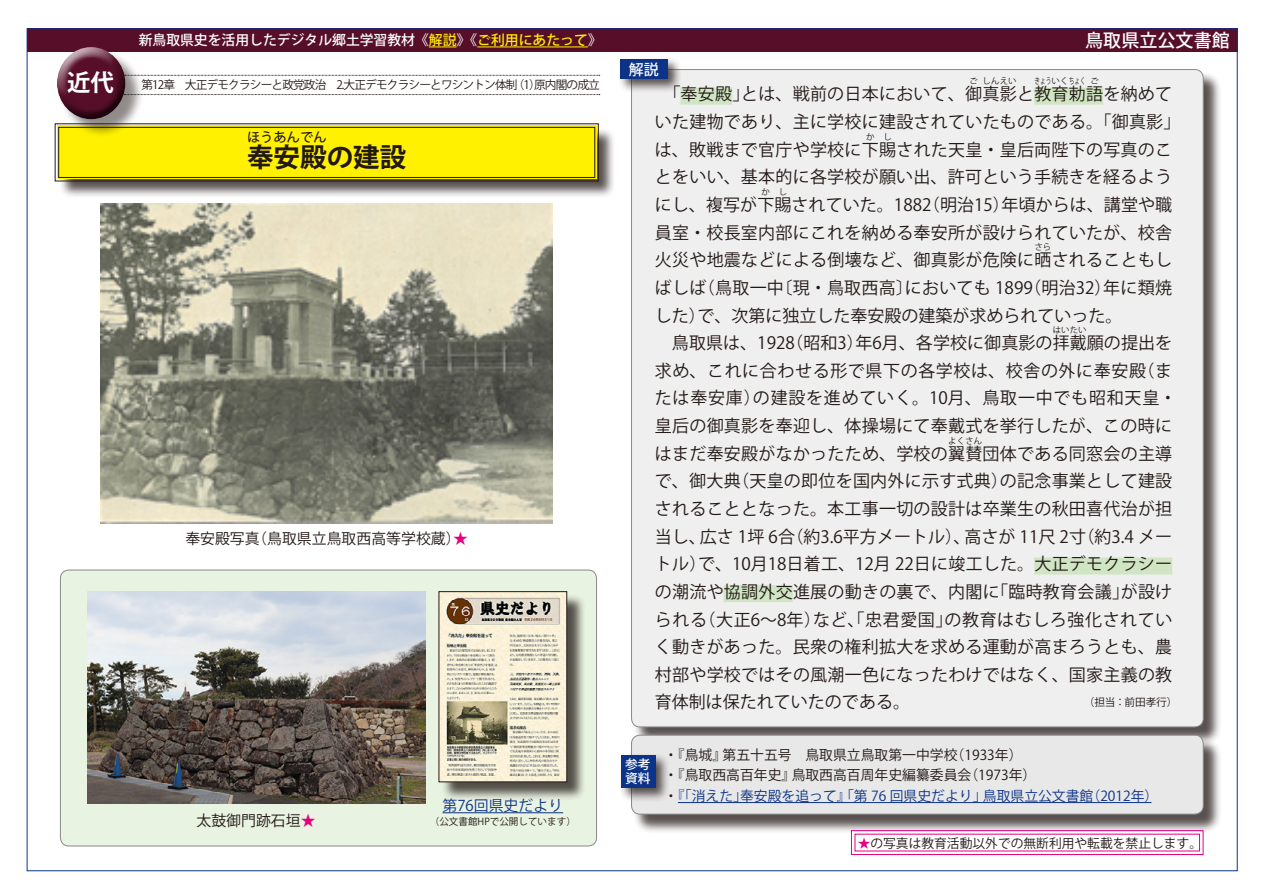
<style>
.page{position:relative;width:1263px;height:893px;background:#fff}
.page>*{position:absolute;margin:0;border:0;box-sizing:border-box;transform-origin:0 0}
.t1{font:700 26.55px "Koz Go Pro";color:#221815}
.t2{font:700 23.4px "Koz Go Pr 6 N";color:#fff}
.t3{font:500 18px "Koz Go Pro";color:#fff}
.t4{font:16.95px/27.6px "Koz Go Pro";letter-spacing:.015em;color:#221815}
.t5{font:16.95px/27.6px "Koz Go Pro";letter-spacing:.035em;color:#221815}
.t6{font:14.85px "Koz Go Pro";color:#221815}
.t7{font:14.85px "Koz Go Pro";color:#0c3388}
.t8{font:500 14.85px "Koz Go Pro";color:#fff}
.t9{font:13.8px "Koz Go Pro";color:#221815}
.t10{font:13.8px "Koz Go Pro";color:#0c3388}
.t11{font:500 13.8px "Koz Go Pro";color:#fff}
.t12{font:700 13.35px "Koz Go Pro";color:#221815}
.t13{font:12.75px "Koz Go Pro";color:#221815}
.t14{font:500 12.75px/13.8px "Koz Go Pro";color:#fff}
.t15{font:11.7px "Koz Go Pro";letter-spacing:-.075em;color:#221815}
.t16{font:10.65px "Koz Go Pro";color:#221815}
.t17{font:9.6px "Koz Go Pro";color:#221815}
.t18{font:8.55px "Koz Go Pro";letter-spacing:.005em;color:#221815}
.t19{font:8.55px "Koz Go Pro";letter-spacing:.005em;color:#221815;scale:.67 1}
.s1{color:#fff100}
.s2{color:#e4007f}
.s3{color:#221815}
</style>
<div class="page">
<div style="left:27px;top:29px;width:1210px;height:23px;background:#570e29"></div>
<svg style="left:144px;top:75px;width:456px;height:1px"></svg>
<svg style="left:144px;top:94px;width:456px;height:1px"></svg>
<img style="left:101px;top:203px;width:452px;height:320px">
<div style="left:633px;top:71px;width:590px;height:675px;background:#221815;opacity:.75"></div>
<div style="left:631px;top:70px;width:572px;height:657px;background:#efefef;border-radius:9px"></div>
<div style="left:59px;top:127px;width:556px;height:71px;background:#221815;opacity:.75"></div>
<svg style="left:54px;top:123px;width:545px;height:59px;background:#efe209"></svg>
<div style="left:58px;top:127px;width:537px;height:51px;border:1px solid #221815"></div>
<div style="left:680px;top:88px;width:52px;height:17px;background:#d0e5c3"></div>
<div style="left:1034px;top:88px;width:69px;height:17px;background:#d0e5c3"></div>
<div style="left:1034px;top:557px;width:138px;height:17px;background:#d0e5c3"></div>
<div style="left:724px;top:585px;width:69px;height:17px;background:#d0e5c3"></div>
<div style="left:633px;top:737px;width:590px;height:96px;background:#221815;opacity:.75"></div>
<div style="left:631px;top:735px;width:572px;height:79px;background:#e8e8e8;border-radius:9px"></div>
<div style="left:631px;top:735px;width:572px;height:79px;border:1px solid #898989;border-radius:9px"></div>
<div style="left:59px;top:49px;width:85px;height:89px;background:#221815;opacity:.5"></div>
<div style="left:46px;top:37px;width:82px;height:70px;background:#fff;opacity:.75"></div>
<div style="left:54px;top:57px;width:82px;height:64px;background:#221815;opacity:.75"></div>
<hr style="left:678px;top:802px;width:473px;height:1px;background:#0c3388">
<div style="left:60px;top:570px;width:536px;height:276px;background:#e9f3e2;border-radius:9px"></div>
<div style="left:60px;top:570px;width:537px;height:276px;border:1px solid #898989;border-radius:9px"></div>
<div style="left:617px;top:57px;width:65px;height:36px;background:#221815;opacity:.75"></div>
<div style="left:620px;top:59px;width:47px;height:20px;background:#0c3388"></div>
<div style="left:618px;top:752px;width:52px;height:51px;background:#221815;opacity:.75"></div>
<div style="left:621px;top:755px;width:35px;height:33px;background:#0c3388"></div>
<svg style="left:429px;top:47px;width:28px;height:1px"></svg>
<hr style="left:477px;top:47px;width:111px;height:1px;background:#fff100">
<svg style="left:851px;top:830px;width:353px;height:25px"></svg>
<hr style="left:443px;top:812px;width:120px;height:1px;background:#0c3388">
<div style="left:441px;top:594px;width:145px;height:207px;background:#221815;opacity:.75"></div>
<img style="left:441px;top:593px;width:124px;height:187px">
<div style="left:439px;top:591px;width:128px;height:191px;border:1px solid #221815"></div>
<img style="left:87px;top:591px;width:338px;height:213px">
<h2 class="t2" style="left:67px;top:69px;width:48px">近代</h2>
<p class="t11" style="left:139px;top:31px;width:464px">新鳥取県史を活用したデジタル郷土学習教材《<span class="s1">解説</span>》《<span class="s1">ご利用にあたって</span>》</p>
<p class="t3" style="left:1085px;top:28px;width:146px">鳥取県立公文書館</p>
<p class="t8" style="left:629px;top:60px;width:31px">解説</p>
<p class="t15" style="left:141px;top:77px;width:378px">第12章　大正デモクラシーと政党政治　2.大正デモクラシーとワシントン体制</p>
<p class="t18" style="left:969px;top:76px;width:10px">ご</p>
<p class="t18" style="left:982px;top:76px;width:36px">しんえい</p>
<p class="t19" style="left:1034px;top:76px;width:78px">きょういくちょく</p>
<p class="t18" style="left:1090px;top:76px;width:10px">ご</p>
<p class="t4" style="left:655px;top:108px;width:527px">いた建物であり、主に学校に建設されていたものである。「御真影「は、敗戦まで官庁や学校に下賜された天皇・皇后両陛下の写真のこ</p>
<p class="t15" style="left:513px;top:77px;width:30px">）1（</p>
<p class="t15" style="left:534px;top:77px;width:67px">原内閣の成立</p>
<p class="t4" style="left:655px;top:81px;width:96px">　「奉安殿」</p>
<p class="t4" style="left:741px;top:81px;width:432px">とは、戦前の日本において、御真影と教育勅語を納めて</p>
<p class="t12" style="left:247px;top:129px;width:81px">ほうあんでん</p>
<p class="t18" style="left:866px;top:131px;width:27px">か し</p>
<p class="t4" style="left:655px;top:164px;width:519px">とをいい、基本的に各学校が願い出、許可という手続きを経るようにし、複写が下賜されていた。1882</p>
<h1 class="t1" style="left:247px;top:141px;width:161px">奉安殿の建設</h1>
<p class="t18" style="left:762px;top:186px;width:27px">か し</p>
<p class="t4" style="left:1001px;top:191px;width:172px">年頃からは、講堂や職</p>
<p class="t4" style="left:655px;top:191px;width:519px;text-indent:268px">（明治15）<br>員室・校長室内部にこれを納める奉安所が設けられていたが、校舎火災や地震などによる倒壊など、御真影が危険に晒されることもし</p>
<p class="t18" style="left:1034px;top:242px;width:19px">さら</p>
<p class="t4" style="left:655px;top:274px;width:53px">ばしば</p>
<p class="t4" style="left:655px;top:302px;width:469px">したで）、次第に独立した奉安殿の建築が求められていった。</p>
<p class="t4" style="left:786px;top:330px;width:387px">（昭和 年）3 月6 、各学校に御真影の拝戴願の提出を</p>
<p class="t4" style="left:775px;top:274px;width:139px">〔現・鳥取西高〕</p>
<p class="t4" style="left:698px;top:274px;width:88px">（鳥取一中</p>
<p class="t4" style="left:1103px;top:274px;width:70px">年に類焼</p>
<p class="t4" style="left:1024px;top:274px;width:89px">（明治32）</p>
<p class="t4" style="left:905px;top:274px;width:129px">においても 1899</p>
<p class="t18" style="left:1053px;top:324px;width:36px">はいたい</p>
<p class="t4" style="left:655px;top:330px;width:141px">　鳥取県は、1928</p>
<p class="t6" style="left:252px;top:529px;width:217px">（鳥取県立鳥取西高等学校蔵 <span class="s2">★</span>(</p>
<p class="t6" style="left:185px;top:529px;width:76px">奉安殿写真</p>
<p class="t6" style="left:197px;top:811px;width:121px">太鼓御門跡石垣<span class="s2">★</span></p>
<p class="t7" style="left:443px;top:795px;width:122px">第76回県史だより</p>
<p class="t17" style="left:430px;top:815px;width:148px">（公文書館HPで公開しています(</p>
<p class="t5" style="left:753px;top:357px;width:425px;text-indent:-98px">求め、これに合わせる形で県下の各学校は、校舎の外に奉安殿<br>の建設を進めていく。10月、鳥取一中でも昭和天皇・</p>
<p class="t4" style="left:1137px;top:357px;width:36px">（ま</p>
<p class="t4" style="left:655px;top:385px;width:519px">たは奉安庫）<br>皇后の御真影を奉迎し、体操場にて奉戴式を挙行したが、この時にはまだ奉安殿がなかったため、学校の翼賛団体である同窓会の主導</p>
<p class="t18" style="left:948px;top:435px;width:36px">よくさん</p>
<p class="t4" style="left:655px;top:468px;width:87px">で、御大典</p>
<p class="t4" style="left:655px;top:495px;width:519px">されることとなった。本工事一切の設計は卒業生の秋田喜代治が担</p>
<p class="t4" style="left:964px;top:523px;width:209px">高さが 11尺 （寸2 約3.4 メー</p>
<p class="t4" style="left:732px;top:468px;width:277px">（天皇の即位を国内外に示す式典）</p>
<p class="t4" style="left:1000px;top:468px;width:174px">の記念事業として建設</p>
<p class="t4" style="left:700px;top:523px;width:272px">広さ 坪1 （合6 約3.6平方メートル）、</p>
<p class="t4" style="left:655px;top:523px;width:53px">当し、</p>
<p class="t4" style="left:655px;top:551px;width:519px">トルで）、10月18日着工、12月 22日に竣工した。大正デモクラシー</p>
<p class="t4" style="left:1121px;top:578px;width:53px">が設け</p>
<p class="t4" style="left:991px;top:578px;width:139px">「臨時教育会議」</p>
<p class="t4" style="left:944px;top:578px;width:229px;text-indent:-290px">の潮流や協調外交進展の動きの裏で、内閣に<br>の教育はむしろ強化されてい</p>
<p class="t4" style="left:813px;top:606px;width:141px">など、「忠君愛国」</p>
<p class="t4" style="left:698px;top:606px;width:124px">（大正～6 年8 ）</p>
<p class="t4" style="left:655px;top:606px;width:519px">られる<br>く動きがあった。民衆の権利拡大を求める運動が高まろうとも、農村部や学校ではその風潮一色になったわけではなく、国家主義の教</p>
<p class="t16" style="left:1094px;top:695px;width:85px">担当：前田孝行(</p>
<p class="t4" style="left:655px;top:689px;width:257px">育体制は保たれていたのである。</p>
<p class="t14" style="left:625px;top:758px;width:27px">参考資料</p>
<p class="t9" style="left:664px;top:746px;width:64px">・『鳥城』</p>
<p class="t9" style="left:722px;top:746px;width:236px">第五十五号　鳥取県立鳥取第一中学校</p>
<p class="t9" style="left:950px;top:746px;width:73px">（1933年(</p>
<p class="t9" style="left:664px;top:766px;width:133px">・『鳥取西高百年史』</p>
<p class="t9" style="left:792px;top:766px;width:181px">鳥取西高百周年史編纂委員会</p>
<p class="t9" style="left:964px;top:766px;width:73px">（1973年(</p>
<p class="t10" style="left:664px;top:787px;width:84px"><span class="s3">・</span>『「消えた」</p>
<p class="t10" style="left:740px;top:787px;width:248px">奉安殿を追って』「第 76 回県史だより」</p>
<p class="t10" style="left:983px;top:787px;width:112px">鳥取県立公文書館</p>
<p class="t10" style="left:1086px;top:787px;width:73px">（2012年(</p>
<p class="t13" style="left:858px;top:835px;width:346px"><span class="s2">★</span>の写真は教育活動以外での無断利用や転載を禁止します。</p>
</div>
